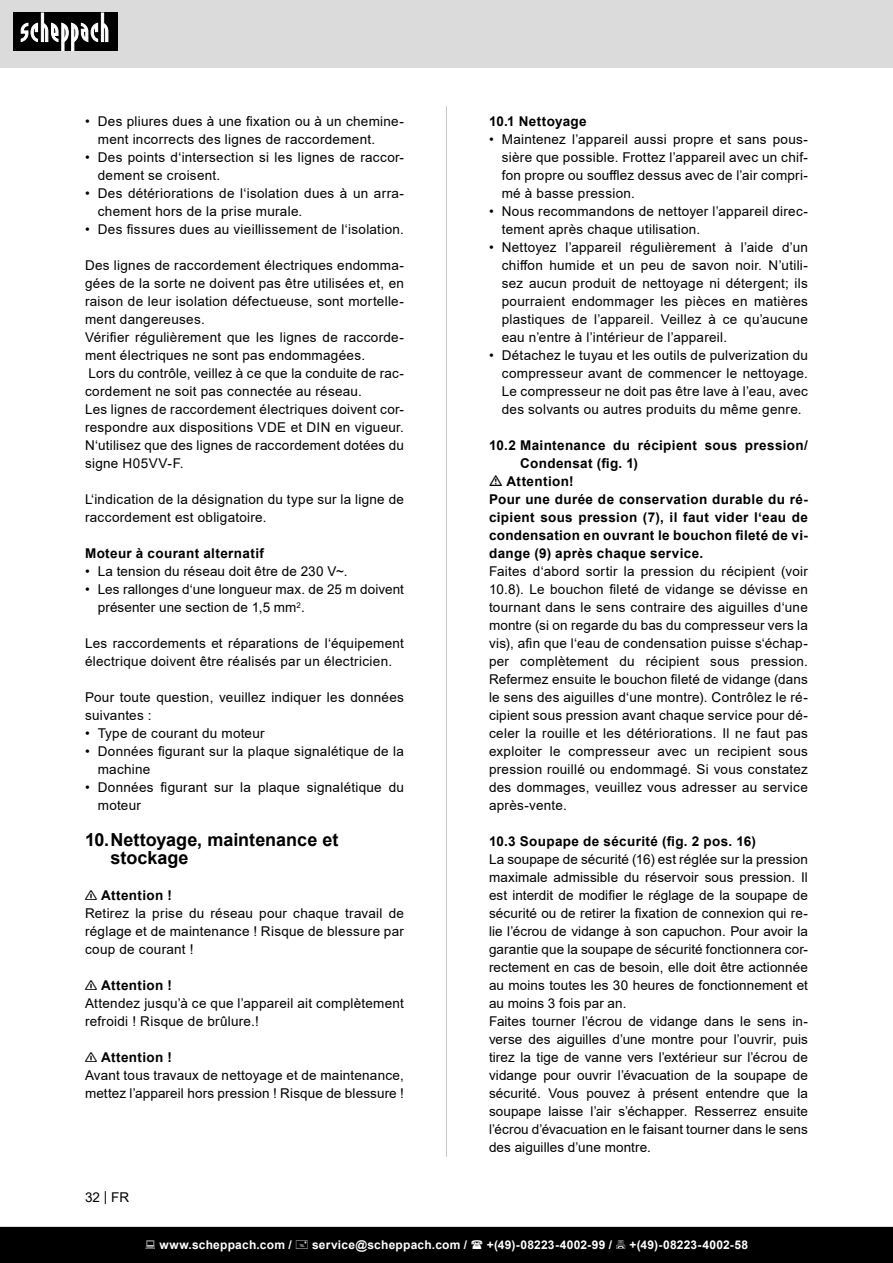
<style>
.page{position:relative;width:893px;height:1263px;background:#fff}
.page>*{position:absolute;margin:0;border:0;box-sizing:border-box;transform-origin:0 0}
.t1{font:700 18px/18px "Arial";color:#000}
.t2{font:13.5px/18px "Arial";letter-spacing:.02em;color:#000}
.t3{font:700 13.5px/18px "Arial";letter-spacing:.025em;color:#000}
.t4{font:700 12px "Arial";letter-spacing:.02em;color:#fff}
</style>
<div class="page">
<div style="left:0;top:0;width:893px;height:67px;background:#dbdbdb"></div>
<div style="left:13px;top:13px;width:105px;height:38px;background:#000"></div>
<svg style="left:21px;top:13px;width:87px;height:38px"></svg>
<hr style="left:446px;top:106px;width:1px;height:1051px;background:#c7c7c7">
<div style="left:0;top:1227px;width:893px;height:36px;background:#000"></div>
<p class="t2" style="left:98px;top:112px;width:308px;text-indent:-13px">• Des pliures dues à une fixation ou à un chemine&shy;ment incorrects des lignes de raccordement.</p>
<p class="t2" style="left:98px;top:148px;width:308px;text-indent:-13px">• Des points d‘intersection si les lignes de raccor&shy;dement se croisent.</p>
<p class="t2" style="left:98px;top:184px;width:308px;text-indent:-13px">• Des détériorations de l‘isolation dues à un arra&shy;chement hors de la prise murale.</p>
<p class="t2" style="left:85px;top:220px;width:320px">• Des fissures dues au vieillissement de l‘isolation.</p>
<p class="t2" style="left:85px;top:256px;width:320px;text-align:justify">Des lignes de raccordement électriques endomma&shy;gées de la sorte ne doivent pas être utilisées et, en raison de leur isolation défectueuse, sont mortelle&shy;ment dangereuses.</p>
<p class="t2" style="left:85px;top:328px;width:320px">Vérifier régulièrement que les lignes de raccorde&shy;ment électriques ne sont pas endommagées.</p>
<p class="t2" style="left:85px;top:364px;width:320px">Lors du contrôle, veillez à ce que la conduite de rac&shy;cordement ne soit pas connectée au réseau.</p>
<p class="t2" style="left:85px;top:400px;width:320px;text-align:justify">Les lignes de raccordement électriques doivent cor&shy;respondre aux dispositions VDE et DIN en vigueur.<br>N‘utilisez que des lignes de raccordement dotées du signe H05VV-F.</p>
<p class="t2" style="left:85px;top:490px;width:320px">L‘indication de la désignation du type sur la ligne de raccordement est obligatoire.</p>
<p class="t3" style="left:85px;top:544px;width:180px">Moteur à courant alternatif</p>
<p class="t2" style="left:85px;top:562px;width:264px">• La tension du réseau doit être de 230 V~.</p>
<p class="t2" style="left:98px;top:580px;width:308px;text-indent:-13px">• Les rallonges d‘une longueur max. de 25 m doivent présenter une section de 1,5 mm<sup>2</sup>.</p>
<p class="t2" style="left:85px;top:634px;width:320px">Les raccordements et réparations de l‘équipement électrique doivent être réalisés par un électricien.</p>
<p class="t2" style="left:85px;top:688px;width:320px">Pour toute question, veuillez indiquer les données suivantes :</p>
<p class="t2" style="left:85px;top:724px;width:181px">• Type de courant du moteur</p>
<p class="t2" style="left:98px;top:742px;width:308px;text-indent:-13px">• Données figurant sur la plaque signalétique de la machine</p>
<p class="t2" style="left:98px;top:778px;width:308px;text-indent:-13px">• Données figurant sur la plaque signalétique du moteur</p>
<p class="t1" style="left:111px;top:831px;width:229px;text-indent:-26px">10.Nettoyage, maintenance et stockage</p>
<p class="t3" style="left:85px;top:886px;width:89px">■ Attention !</p>
<p class="t2" style="left:85px;top:904px;width:320px;text-align:justify">Retirez la prise du réseau pour chaque travail de réglage et de maintenance ! Risque de blessure par coup de courant !</p>
<p class="t3" style="left:85px;top:976px;width:89px">■ Attention !</p>
<p class="t2" style="left:85px;top:994px;width:320px">Attendez jusqu’à ce que l’appareil ait complètement refroidi ! Risque de brûlure.!</p>
<p class="t3" style="left:85px;top:1048px;width:89px">■ Attention !</p>
<p class="t2" style="left:85px;top:1066px;width:320px">Avant tous travaux de nettoyage et de maintenance, mettez l’appareil hors pression ! Risque de blessure !</p>
<p class="t2" style="left:85px;top:1188px;width:46px">32 | FR</p>
<p class="t3" style="left:489px;top:112px;width:99px">10.1 Nettoyage</p>
<p class="t2" style="left:502px;top:130px;width:308px;text-align:justify;text-indent:-13px">• Maintenez l’appareil aussi propre et sans pous&shy;sière que possible. Frottez l’appareil avec un chif&shy;fon propre ou soufflez dessus avec de l’air compri&shy;mé à basse pression.</p>
<p class="t2" style="left:502px;top:202px;width:308px;text-indent:-13px">• Nous recommandons de nettoyer l’appareil direc&shy;tement après chaque utilisation.</p>
<p class="t2" style="left:502px;top:238px;width:308px;text-align:justify;text-indent:-13px">• Nettoyez l’appareil régulièrement à l’aide d’un chiffon humide et un peu de savon noir. N’utili&shy;sez aucun produit de nettoyage ni détergent; ils pourraient endommager les pièces en matières plastiques de l’appareil. Veillez à ce qu’aucune eau n’entre à l’intérieur de l’appareil.</p>
<p class="t2" style="left:502px;top:346px;width:308px;text-align:justify;text-indent:-13px">• Détachez le tuyau et les outils de pulverization du compresseur avant de commencer le nettoyage.<br>Le compresseur ne doit pas être lave à l’eau, avec des solvants ou autres produits du même genre.</p>
<p class="t3" style="left:520px;top:436px;width:289px;text-indent:-31px">10.2 Maintenance du récipient sous pression/<br>Condensat (fig. 1)</p>
<p class="t3" style="left:507px;top:472px;width:68px">Attention!</p>
<p class="t3" style="left:489px;top:490px;width:320px;text-align:justify">Pour une durée de conservation durable du ré&shy;cipient sous pression (7), il faut vider l‘eau de condensation en ouvrant le bouchon fileté de vi&shy;dange (9) après chaque service.</p>
<p class="t2" style="left:489px;top:562px;width:320px;text-align:justify">Faites d‘abord sortir la pression du récipient (voir 10.8). Le bouchon fileté de vidange se dévisse en tournant dans le sens contraire des aiguilles d‘une montre (si on regarde du bas du compresseur vers la vis), afin que l‘eau de condensation puisse s‘échap&shy;per complètement du récipient sous pression.<br>Refermez ensuite le bouchon fileté de vidange (dans le sens des aiguilles d‘une montre). Contrôlez le ré&shy;cipient sous pression avant chaque service pour dé&shy;celer la rouille et les détériorations. Il ne faut pas exploiter le compresseur avec un recipient sous pression rouillé ou endommagé. Si vous constatez des dommages, veuillez vous adresser au service après-vente.</p>
<p class="t3" style="left:489px;top:832px;width:268px">10.3 Soupape de sécurité (fig. 2 pos. 16)</p>
<p class="t2" style="left:489px;top:850px;width:320px;text-align:justify">La soupape de sécurité (16) est réglée sur la pression maximale admissible du réservoir sous pression. Il est interdit de modifier le réglage de la soupape de sécurité ou de retirer la fixation de connexion qui re&shy;lie l’écrou de vidange à son capuchon. Pour avoir la garantie que la soupape de sécurité fonctionnera cor&shy;rectement en cas de besoin, elle doit être actionnée au moins toutes les 30 heures de fonctionnement et au moins 3 fois par an.</p>
<p class="t2" style="left:489px;top:1012px;width:320px;text-align:justify">Faites tourner l’écrou de vidange dans le sens in&shy;verse des aiguilles d’une montre pour l’ouvrir, puis tirez la tige de vanne vers l’extérieur sur l’écrou de vidange pour ouvrir l’évacuation de la soupape de sécurité. Vous pouvez à présent entendre que la soupape laisse l’air s’échapper. Resserrez ensuite l’écrou d’évacuation en le faisant tourner dans le sens des aiguilles d’une montre.</p>
<p class="t4" style="left:159px;top:1236px;width:134px">www.scheppach.com /</p>
<p class="t4" style="left:312px;top:1236px;width:157px">service@scheppach.com /</p>
<p class="t4" style="left:487px;top:1236px;width:127px">+(49)-08223-4002-99 /</p>
<p class="t4" style="left:629px;top:1236px;width:120px">+(49)-08223-4002-58</p>
</div>
